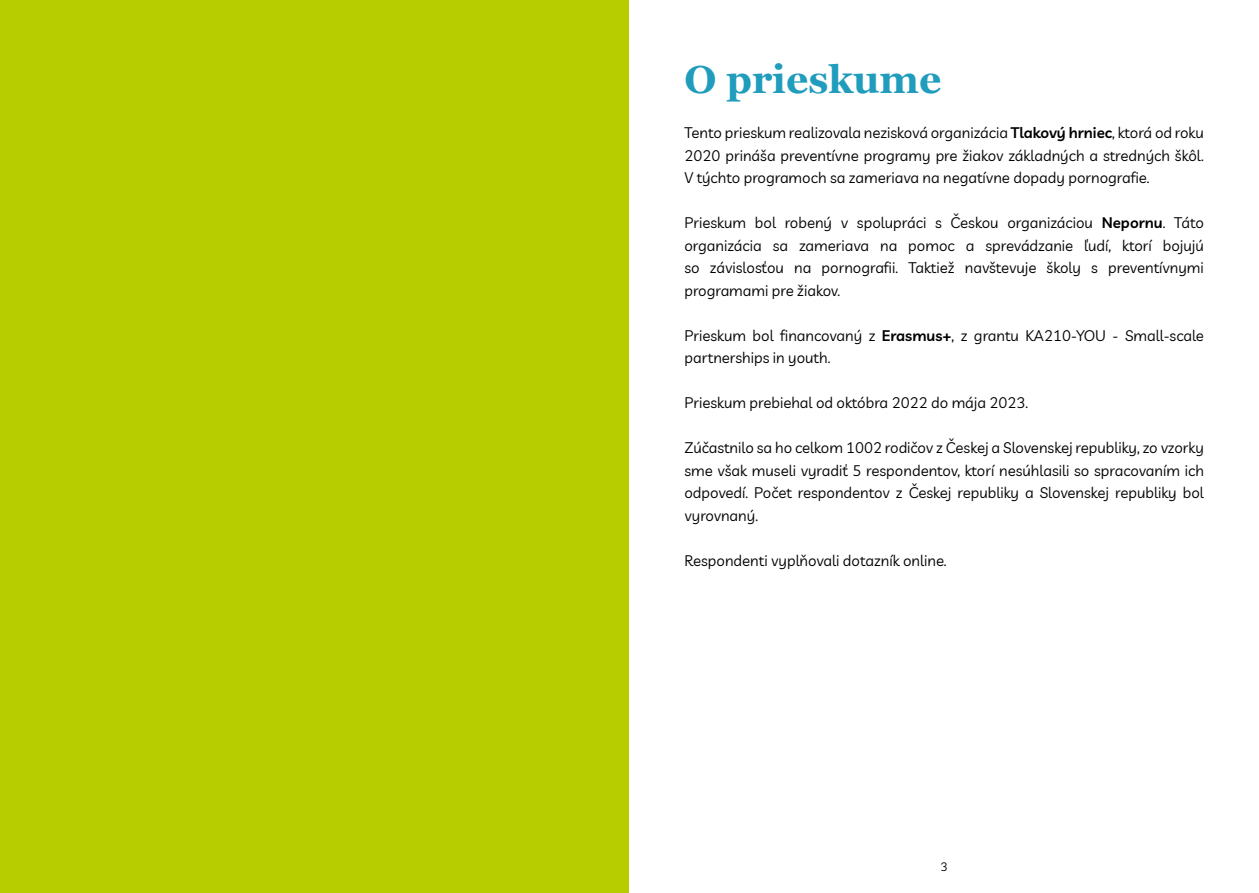
<style>
.page{position:relative;width:1259px;height:893px;background:#fff}
.page>*{position:absolute;margin:0;border:0;box-sizing:border-box;transform-origin:0 0}
.t1{font:700 39px "Georgia";color:#209cbd}
.t2{font:15px/22.5px "Livvic";color:#000;text-align:justify}
.t3{font:12px "Livvic";color:#000}
.s1{font-weight:600}
</style>
<div class="page">
<div style="left:0;top:0;width:629px;height:893px;background:#b7cd00"></div>
<h1 class="t1" style="left:684px;top:50px;width:258px">O prieskume</h1>
<p class="t2" style="left:684px;top:121px;width:521px">Tento prieskum realizovala nezisková organizácia <span class="s1">Tlakový hrniec</span>, ktorá od roku 2020 prináša preventívne programy pre žiakov základných a stredných škôl.<br>V týchto programoch sa zameriava na negatívne dopady pornografie.</p>
<p class="t2" style="left:684px;top:211px;width:521px">Prieskum bol robený v spolupráci s Českou organizáciou <span class="s1">Nepornu</span>. Táto organizácia sa zameriava na pomoc a sprevádzanie ľudí, ktorí bojujú so závislosťou na pornografii. Taktiež navštevuje školy s preventívnymi programami pre žiakov.</p>
<p class="t2" style="left:684px;top:323px;width:521px">Prieskum bol financovaný z <span class="s1">Erasmus+</span>, z grantu KA210-YOU - Small-scale partnerships in youth.</p>
<p class="t2" style="left:684px;top:391px;width:345px">Prieskum prebiehal od októbra 2022 do mája 2023.</p>
<p class="t2" style="left:684px;top:436px;width:521px">Zúčastnilo sa ho celkom 1002 rodičov z Českej a Slovenskej republiky, zo vzorky sme však museli vyradiť 5 respondentov, ktorí nesúhlasili so spracovaním ich odpovedí. Počet respondentov z Českej republiky a Slovenskej republiky bol vyrovnaný.</p>
<p class="t2" style="left:684px;top:548px;width:264px">Respondenti vyplňovali dotazník online.</p>
<p class="t3" style="left:940px;top:858px;width:9px">3</p>
</div>
